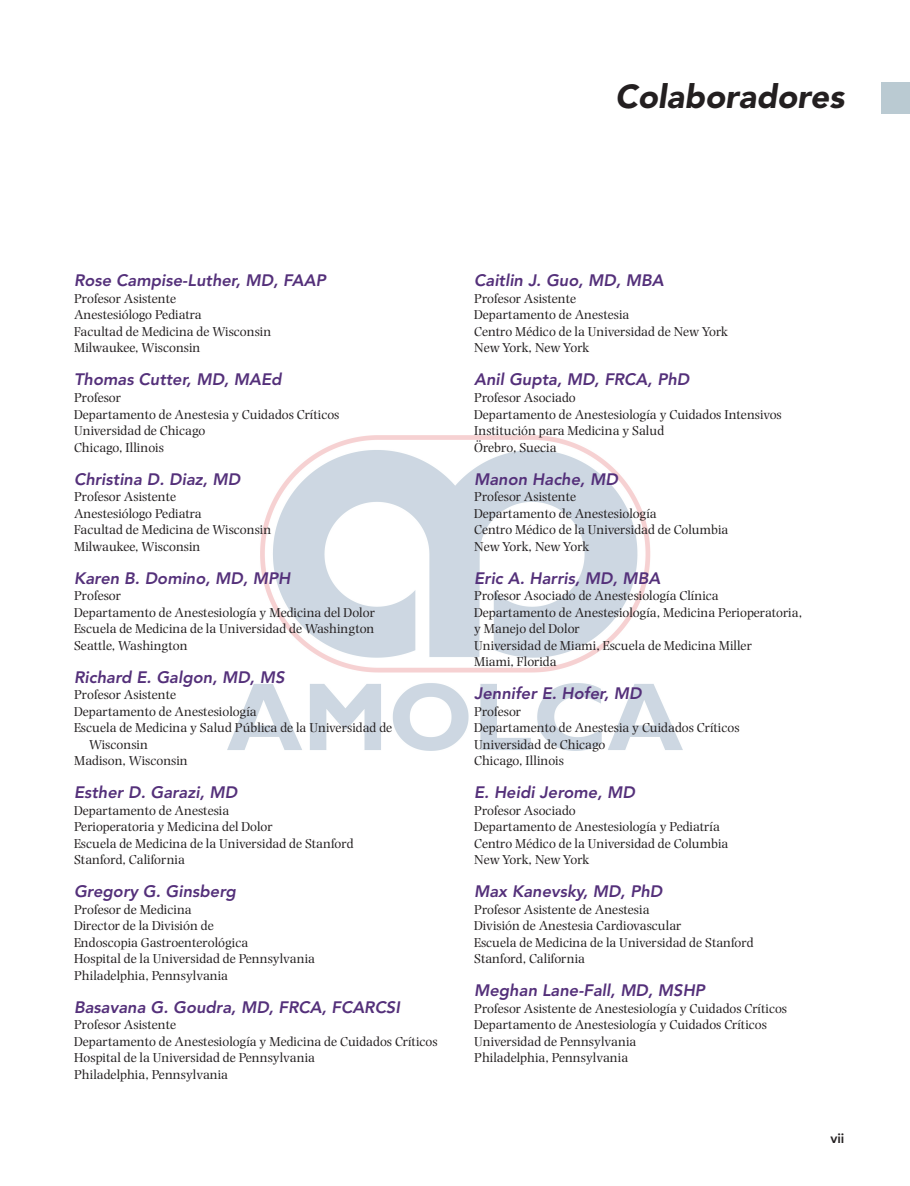
<style>
.page{position:relative;width:910px;height:1186px;background:#fff}
.page>*{position:absolute;margin:0;border:0;box-sizing:border-box;transform-origin:0 0}
.t1{font:italic 900 33px "Avenir LT Std";color:#231f20}
.t2{font:italic 800 16.5px "Avenir LT Std";color:#54307a}
.t3{font:13.5px/16.5px "Photina";color:#231f20}
.t4{font:800 13.5px "Avenir LT Std";color:#231f20}
</style>
<div class="page">
<img style="left:227px;top:435px;width:455px;height:315px">
<div style="left:880px;top:82px;width:29px;height:32px;background:#bacad2"></div>
<h1 class="t1" style="left:615px;top:76px;width:231px">Colaboradores</h1>
<p class="t2" style="left:74px;top:271px;width:253px">Rose Campise-Luther, MD, FAAP</p>
<p class="t3" style="left:74px;top:290px;width:199px">Profesor Asistente<br>Anestesiólogo Pediatra<br>Facultad de Medicina de Wisconsin<br>Milwaukee, Wisconsin</p>
<p class="t2" style="left:74px;top:370px;width:209px">Thomas Cutter, MD, MAEd</p>
<p class="t3" style="left:74px;top:389px;width:267px">Profesor<br>Departamento de Anestesia y Cuidados Críticos<br>Universidad de Chicago<br>Chicago, Illinois</p>
<p class="t2" style="left:74px;top:469px;width:168px">Christina D. Diaz, MD</p>
<p class="t3" style="left:74px;top:488px;width:199px">Profesor Asistente<br>Anestesiólogo Pediatra<br>Facultad de Medicina de Wisconsin<br>Milwaukee, Wisconsin</p>
<p class="t2" style="left:74px;top:568px;width:218px">Karen B. Domino, MD, MPH</p>
<p class="t3" style="left:74px;top:587px;width:302px">Profesor<br>Departamento de Anestesiología y Medicina del Dolor Escuela de Medicina de la Universidad de Washington Seattle, Washington</p>
<p class="t2" style="left:74px;top:667px;width:212px">Richard E. Galgon, MD, MS</p>
<p class="t3" style="left:74px;top:686px;width:103px">Profesor Asistente</p>
<p class="t3" style="left:74px;top:703px;width:184px">Departamento de Anestesiología</p>
<p class="t3" style="left:74px;top:719px;width:319px">Escuela de Medicina y Salud Pública de la Universidad de</p>
<p class="t3" style="left:89px;top:736px;width:60px">Wisconsin</p>
<p class="t3" style="left:74px;top:752px;width:115px">Madison, Wisconsin</p>
<p class="t2" style="left:74px;top:782px;width:165px">Esther D. Garazi, MD</p>
<p class="t3" style="left:74px;top:802px;width:281px">Departamento de Anestesia<br>Perioperatoria y Medicina del Dolor<br>Escuela de Medicina de la Universidad de Stanford Stanford, California</p>
<p class="t2" style="left:74px;top:881px;width:163px">Gregory G. Ginsberg</p>
<p class="t3" style="left:74px;top:901px;width:242px">Profesor de Medicina<br>Director de la División de<br>Endoscopia Gastroenterológica<br>Hospital de la Universidad de Pennsylvania<br>Philadelphia, Pennsylvania</p>
<p class="t2" style="left:74px;top:997px;width:327px">Basavana G. Goudra, MD, FRCA, FCARCSI</p>
<p class="t3" style="left:74px;top:1016px;width:365px">Profesor Asistente<br>Departamento de Anestesiología y Medicina de Cuidados Críticos Hospital de la Universidad de Pennsylvania<br>Philadelphia, Pennsylvania</p>
<p class="t2" style="left:474px;top:271px;width:191px">Caitlin J. Guo, MD, MBA</p>
<p class="t3" style="left:474px;top:290px;width:255px">Profesor Asistente<br>Departamento de Anestesia<br>Centro Médico de la Universidad de New York<br>New York, New York</p>
<p class="t2" style="left:474px;top:370px;width:217px">Anil Gupta, MD, FRCA, PhD</p>
<p class="t3" style="left:474px;top:389px;width:309px">Profesor Asociado<br>Departamento de Anestesiología y Cuidados Intensivos<br>Institución para Medicina y Salud<br>Örebro, Suecia</p>
<p class="t2" style="left:474px;top:469px;width:145px">Manon Hache, MD</p>
<p class="t3" style="left:474px;top:488px;width:256px">Profesor Asistente<br>Departamento de Anestesiología<br>Centro Médico de la Universidad de Columbia<br>New York, New York</p>
<p class="t2" style="left:474px;top:568px;width:188px">Eric A. Harris, MD, MBA</p>
<p class="t3" style="left:474px;top:587px;width:329px">Profesor Asociado de Anestesiología Clínica Departamento de Anestesiología, Medicina Perioperatoria, y Manejo del Dolor<br>Universidad de Miami, Escuela de Medicina Miller<br>Miami, Florida</p>
<p class="t2" style="left:474px;top:683px;width:169px">Jennifer E. Hofer, MD</p>
<p class="t3" style="left:474px;top:703px;width:267px">Profesor<br>Departamento de Anestesia y Cuidados Críticos<br>Universidad de Chicago<br>Chicago, Illinois</p>
<p class="t2" style="left:474px;top:782px;width:162px">E. Heidi Jerome, MD</p>
<p class="t3" style="left:474px;top:802px;width:256px">Profesor Asociado<br>Departamento de Anestesiología y Pediatría<br>Centro Médico de la Universidad de Columbia<br>New York, New York</p>
<p class="t2" style="left:474px;top:881px;width:190px">Max Kanevsky, MD, PhD</p>
<p class="t3" style="left:474px;top:901px;width:281px">Profesor Asistente de Anestesia<br>División de Anestesia Cardiovascular<br>Escuela de Medicina de la Universidad de Stanford Stanford, California</p>
<p class="t2" style="left:474px;top:980px;width:232px">Meghan Lane-Fall, MD, MSHP</p>
<p class="t3" style="left:474px;top:1000px;width:314px">Profesor Asistente de Anestesiología y Cuidados Críticos Departamento de Anestesiología y Cuidados Críticos Universidad de Pennsylvania<br>Philadelphia, Pennsylvania</p>
<p class="t4" style="left:830px;top:1130px;width:16px">vii</p>
</div>
